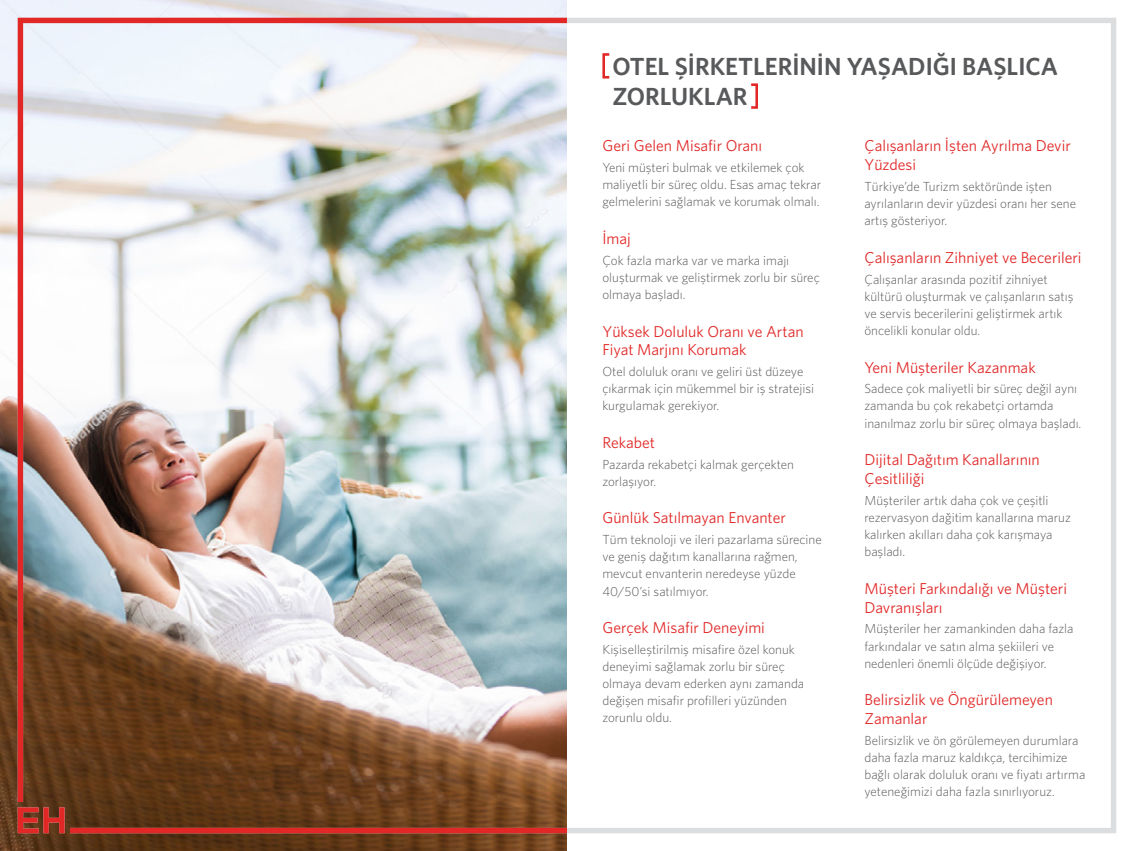
<style>
.page{position:relative;width:1134px;height:851px;background:#fff}
.page>*{position:absolute;margin:0;border:0;box-sizing:border-box;transform-origin:0 0}
.t1{font:600 24.75px/29.8px "Whitney";color:#58595b}
.t2{font:15.75px/18.9px "Whitney";color:#e12827}
.t3{font:300 13.12px/17.1px "Whitney";color:#58595b}
</style>
<div class="page">
<img style="left:0;top:0;width:567px;height:850px">
<svg style="left:567px;top:18px;width:549px;height:815px"></svg>
<img style="left:18px;top:18px;width:549px;height:815px">
<h1 class="t1" style="left:612px;top:51px;width:447px">OTEL ŞİRKETLERİNİN YAŞADIĞI BAŞLICA<br>ZORLUKLAR</h1>
<p class="t2" style="left:602px;top:136px;width:161px">Geri Gelen Misafir Oranı</p>
<p class="t3" style="left:602px;top:159px;width:220px">Yeni müşteri bulmak ve etkilemek çok maliyetli bir süreç oldu. Esas amaç tekrar gelmelerini sağlamak ve korumak olmalı.</p>
<p class="t2" style="left:602px;top:229px;width:30px">İmaj</p>
<p class="t3" style="left:602px;top:251px;width:219px">Çok fazla marka var ve marka imajı oluşturmak ve geliştirmek zorlu bir süreç olmaya başladı.</p>
<p class="t2" style="left:602px;top:321px;width:203px">Yüksek Doluluk Oranı ve Artan<br>Fiyat Marjını Korumak</p>
<p class="t3" style="left:602px;top:363px;width:213px">Otel doluluk oranı ve geliri üst düzeye çıkarmak için mükemmel bir iş stratejisi kurgulamak gerekiyor.</p>
<p class="t2" style="left:602px;top:432px;width:54px">Rekabet</p>
<p class="t3" style="left:602px;top:455px;width:193px">Pazarda rekabetçi kalmak gerçekten zorlaşıyor.</p>
<p class="t2" style="left:602px;top:508px;width:185px">Günlük Satılmayan Envanter</p>
<p class="t3" style="left:602px;top:531px;width:221px">Tüm teknoloji ve ileri pazarlama sürecine ve geniş dağıtım kanallarına rağmen, mevcut envanterin neredeyse yüzde 40/50’si satılmıyor.</p>
<p class="t2" style="left:602px;top:617px;width:164px">Gerçek Misafir Deneyimi</p>
<p class="t3" style="left:602px;top:640px;width:203px">Kişiselleştirilmiş misafire özel konuk deneyimi sağlamak zorlu bir süreç olmaya devam ederken aynı zamanda değişen misafir profilleri yüzünden zorunlu oldu.</p>
<p class="t2" style="left:864px;top:136px;width:208px">Çalışanların İşten Ayrılma Devir<br>Yüzdesi</p>
<p class="t3" style="left:864px;top:178px;width:213px">Türkiye’de Turizm sektöründe işten ayrılanların devir yüzdesi oranı her sene artış gösteriyor.</p>
<p class="t2" style="left:864px;top:247px;width:219px">Çalışanların Zihniyet ve Becerileri</p>
<p class="t3" style="left:864px;top:270px;width:210px">Çalışanlar arasında pozitif zihniyet kültürü oluşturmak ve çalışanların satış ve servis becerilerini geliştirmek artık öncelikli konular oldu.</p>
<p class="t2" style="left:864px;top:357px;width:173px">Yeni Müşteriler Kazanmak</p>
<p class="t3" style="left:864px;top:380px;width:218px">Sadece çok maliyetli bir süreç değil aynı zamanda bu çok rekabetçi ortamda inanılmaz zorlu bir süreç olmaya başladı.</p>
<p class="t2" style="left:864px;top:450px;width:177px">Dijital Dağıtım Kanallarının<br>Çesitliliği</p>
<p class="t3" style="left:864px;top:491px;width:208px">Müşteriler artık daha çok ve çeşitli rezervasyon dağitim kanallarına maruz kalırken akılları daha çok karışmaya başladı.</p>
<p class="t2" style="left:864px;top:578px;width:204px">Müşteri Farkındalığı ve Müşteri<br>Davranışları</p>
<p class="t3" style="left:864px;top:620px;width:211px">Müşteriler her zamankinden daha fazla farkındalar ve satın alma şekiileri ve nedenleri önemli ölçüde değişiyor.</p>
<p class="t2" style="left:864px;top:689px;width:190px">Belirsizlik ve Öngürülemeyen<br>Zamanlar</p>
<p class="t3" style="left:864px;top:731px;width:222px">Belirsizlik ve ön görülemeyen durumlara daha fazla maruz kaldıkça, tercihimize bağlı olarak doluluk oranı ve fiyatı artırma yeteneğimizi daha fazla sınırlıyoruz.</p>
</div>
